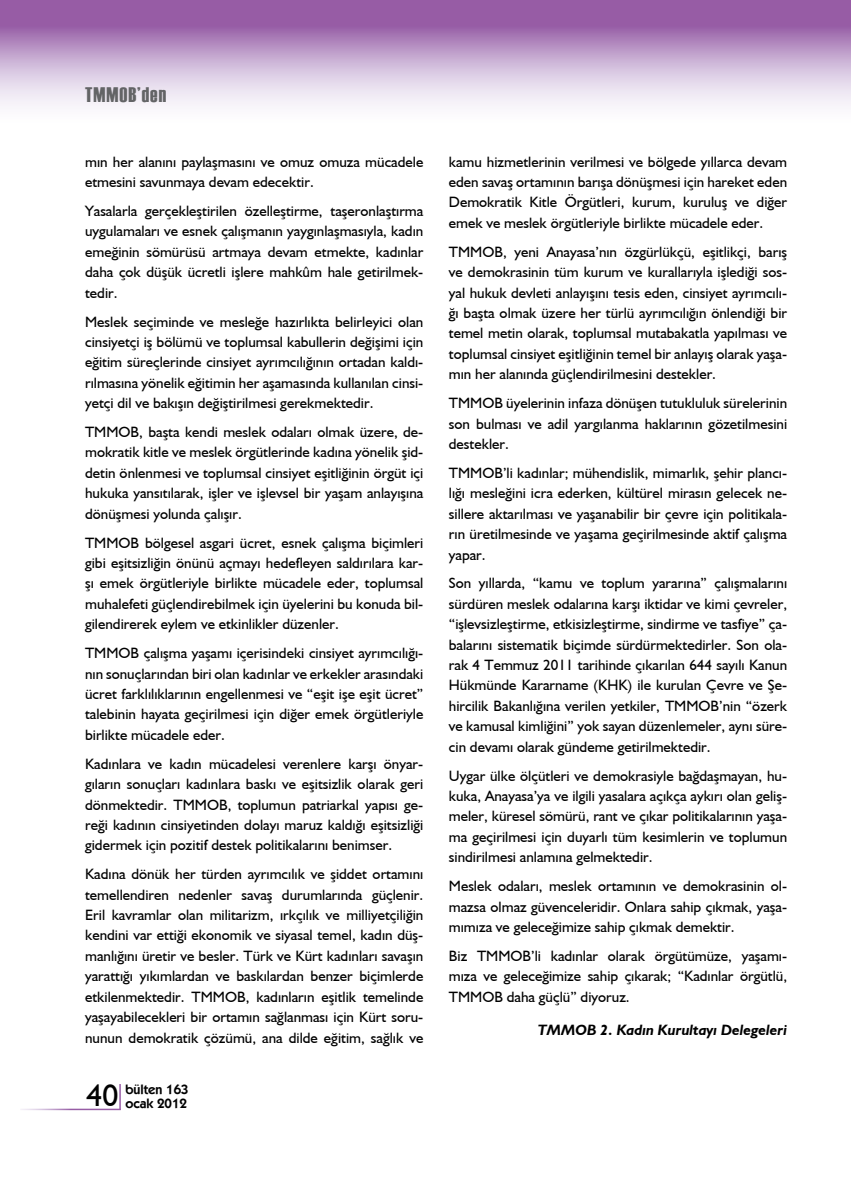
<style>
.page{position:relative;width:851px;height:1191px;background:#fff}
.page>*{position:absolute;margin:0;border:0;box-sizing:border-box;transform-origin:0 0}
.t1{font:31.5px "Humanist 521 BT";color:#000}
.t2{font:21px "Haettenschweiler";letter-spacing:.05em;color:#636466}
.t3{font:15px/20.4px "Humanist 521 BT";color:#000;text-align:justify}
.t4{font:italic 700 15px "Humanist 521 BT";color:#000}
.t5{font:600 13.5px/13.5px "Kabel IT Cby BT";color:#000}
</style>
<div class="page">
<svg style="left:0;top:0;width:850px;height:106px;background:#c09fcb"></svg>
<hr style="left:119px;top:1084px;width:2px;height:25px;background:#975ca5">
<hr style="left:20px;top:1108px;width:101px;height:2px;background:#fff">
<h2 class="t2" style="left:85px;top:80px;width:83px">TMMOB’den</h2>
<p class="t3" style="left:85px;top:151px;width:340px">mın her alanını paylaşmasını ve omuz omuza mücadele etmesini savunmaya devam edecektir.</p>
<p class="t3" style="left:85px;top:200px;width:340px">Yasalarla gerçekleştirilen özelleştirme, taşeronlaştırma uygulamaları ve esnek çalışmanın yaygınlaşmasıyla, kadın emeğinin sömürüsü artmaya devam etmekte, kadınlar daha çok düşük ücretli işlere mahkûm hale getirilmek&shy;tedir.</p>
<p class="t3" style="left:85px;top:311px;width:340px">Meslek seçiminde ve mesleğe hazırlıkta belirleyici olan cinsiyetçi iş bölümü ve toplumsal kabullerin değişimi için eğitim süreçlerinde cinsiyet ayrımcılığının ortadan kaldı&shy;rılmasına yönelik eğitimin her aşamasında kullanılan cinsi&shy;yetçi dil ve bakışın değiştirilmesi gerekmektedir.</p>
<p class="t3" style="left:85px;top:421px;width:340px">TMMOB, başta kendi meslek odaları olmak üzere, de&shy;mokratik kitle ve meslek örgütlerinde kadına yönelik şid&shy;detin önlenmesi ve toplumsal cinsiyet eşitliğinin örgüt içi hukuka yansıtılarak, işler ve işlevsel bir yaşam anlayışına dönüşmesi yolunda çalışır.</p>
<p class="t3" style="left:85px;top:532px;width:340px">TMMOB bölgesel asgari ücret, esnek çalışma biçimleri gibi eşitsizliğin önünü açmayı hedefleyen saldırılara kar&shy;şı emek örgütleriyle birlikte mücadele eder, toplumsal muhalefeti güçlendirebilmek için üyelerini bu konuda bil&shy;gilendirerek eylem ve etkinlikler düzenler.</p>
<p class="t3" style="left:85px;top:642px;width:340px">TMMOB çalışma yaşamı içerisindeki cinsiyet ayrımcılığı&shy;nın sonuçlarından biri olan kadınlar ve erkekler arasındaki ücret farklılıklarının engellenmesi ve “eşit işe eşit ücret” talebinin hayata geçirilmesi için diğer emek örgütleriyle birlikte mücadele eder.</p>
<p class="t3" style="left:85px;top:753px;width:340px">Kadınlara ve kadın mücadelesi verenlere karşı önyar&shy;gıların sonuçları kadınlara baskı ve eşitsizlik olarak geri dönmektedir. TMMOB, toplumun patriarkal yapısı ge&shy;reği kadının cinsiyetinden dolayı maruz kaldığı eşitsizliği gidermek için pozitif destek politikalarını benimser.</p>
<p class="t3" style="left:85px;top:863px;width:340px">Kadına dönük her türden ayrımcılık ve şiddet ortamını temellendiren nedenler savaş durumlarında güçlenir.<br>Eril kavramlar olan militarizm, ırkçılık ve milliyetçiliğin kendini var ettiği ekonomik ve siyasal temel, kadın düş&shy;manlığını üretir ve besler. Türk ve Kürt kadınları savaşın yarattığı yıkımlardan ve baskılardan benzer biçimlerde etkilenmektedir. TMMOB, kadınların eşitlik temelinde yaşayabilecekleri bir ortamın sağlanması için Kürt soru&shy;nunun demokratik çözümü, ana dilde eğitim, sağlık ve</p>
<h1 class="t1" style="left:86px;top:1076px;width:33px">40</h1>
<p class="t5" style="left:125px;top:1082px;width:65px">bülten 163 ocak 2012</p>
<p class="t3" style="left:449px;top:151px;width:340px">kamu hizmetlerinin verilmesi ve bölgede yıllarca devam eden savaş ortamının barışa dönüşmesi için hareket eden Demokratik Kitle Örgütleri, kurum, kuruluş ve diğer emek ve meslek örgütleriyle birlikte mücadele eder.</p>
<p class="t3" style="left:449px;top:241px;width:340px">TMMOB, yeni Anayasa’nın özgürlükçü, eşitlikçi, barış ve demokrasinin tüm kurum ve kurallarıyla işlediği sos&shy;yal hukuk devleti anlayışını tesis eden, cinsiyet ayrımcılı&shy;ğı başta olmak üzere her türlü ayrımcılığın önlendiği bir temel metin olarak, toplumsal mutabakatla yapılması ve toplumsal cinsiyet eşitliğinin temel bir anlayış olarak yaşa&shy;mın her alanında güçlendirilmesini destekler.</p>
<p class="t3" style="left:449px;top:392px;width:340px">TMMOB üyelerinin infaza dönüşen tutukluluk sürelerinin son bulması ve adil yargılanma haklarının gözetilmesini destekler.</p>
<p class="t3" style="left:449px;top:462px;width:340px">TMMOB’li kadınlar; mühendislik, mimarlık, şehir plancı&shy;lığı mesleğini icra ederken, kültürel mirasın gelecek ne&shy;sillere aktarılması ve yaşanabilir bir çevre için politikala&shy;rın üretilmesinde ve yaşama geçirilmesinde aktif çalışma yapar.</p>
<p class="t3" style="left:449px;top:573px;width:340px">Son yıllarda, “kamu ve toplum yararına” çalışmalarını sürdüren meslek odalarına karşı iktidar ve kimi çevreler, “işlevsizleştirme, etkisizleştirme, sindirme ve tasfiye” ça&shy;balarını sistematik biçimde sürdürmektedirler. Son ola&shy;rak 4 Temmuz 2011 tarihinde çıkarılan 644 sayılı Kanun Hükmünde Kararname (KHK) ile kurulan Çevre ve Şe&shy;hircilik Bakanlığına verilen yetkiler, TMMOB’nin “özerk ve kamusal kimliğini” yok sayan düzenlemeler, aynı süre&shy;cin devamı olarak gündeme getirilmektedir.</p>
<p class="t3" style="left:449px;top:765px;width:340px">Uygar ülke ölçütleri ve demokrasiyle bağdaşmayan, hu&shy;kuka, Anayasa’ya ve ilgili yasalara açıkça aykırı olan geliş&shy;meler, küresel sömürü, rant ve çıkar politikalarının yaşa&shy;ma geçirilmesi için duyarlı tüm kesimlerin ve toplumun sindirilmesi anlamına gelmektedir.</p>
<p class="t3" style="left:449px;top:875px;width:340px">Meslek odaları, meslek ortamının ve demokrasinin ol&shy;mazsa olmaz güvenceleridir. Onlara sahip çıkmak, yaşa&shy;mımıza ve geleceğimize sahip çıkmak demektir.</p>
<p class="t3" style="left:449px;top:945px;width:340px">Biz TMMOB’li kadınlar olarak örgütümüze, yaşamı&shy;mıza ve geleceğimize sahip çıkarak; “Kadınlar örgütlü, TMMOB daha güçlü” diyoruz.</p>
<p class="t4" style="left:537px;top:1020px;width:251px">TMMOB 2. Kadın Kurultayı Delegeleri</p>
</div>
